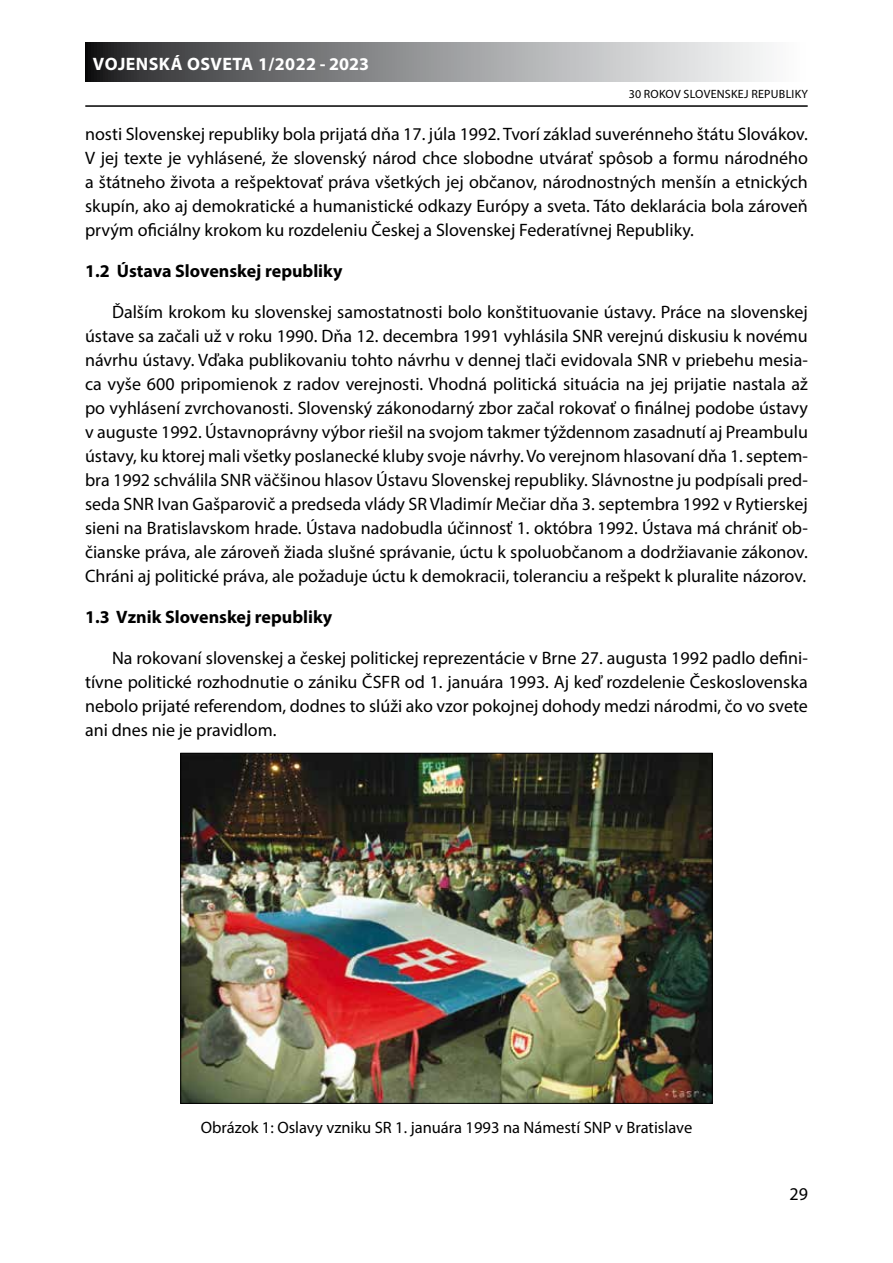
<style>
.page{position:relative;width:893px;height:1263px;background:#fff}
.page>*{position:absolute;margin:0;border:0;box-sizing:border-box;transform-origin:0 0}
.t1{font:18px/24px "Myriad Pro";color:#000;text-align:justify}
.t2{font:700 18px "Myriad Pro";color:#000}
.t3{font:700 18px "Myriad Pro";letter-spacing:.025em;color:#fff}
.t4{font:16.5px "Myriad Pro";color:#000}
.t5{font:12px "Myriad Pro";letter-spacing:.02em;color:#000}
</style>
<div class="page">
<hr style="left:85px;top:105px;width:723px;height:2px;background:#000">
<svg style="left:85px;top:43px;width:681px;height:38px;background:#919294"></svg>
<img style="left:183px;top:755px;width:527px;height:346px">
<p class="t3" style="left:93px;top:53px;width:278px">VOJENSKÁ OSVETA 1/2022 - 2023</p>
<p class="t5" style="left:629px;top:87px;width:24px">30 rokov</p>
<p class="t5" style="left:684px;top:87px;width:126px">SLOVENSKEJ REPUBLIKY</p>
<p class="t1" style="left:85px;top:122px;width:724px">nosti Slovenskej republiky bola prijatá dňa 17. júla 1992. Tvorí základ suverénneho štátu Slovákov.<br>V jej texte je vyhlásené, že slovenský národ chce slobodne utvárať spôsob a formu národného a štátneho života a rešpektovať práva všetkých jej občanov, národnostných menšín a etnických skupín, ako aj demokratické a humanistické odkazy Európy a sveta. Táto deklarácia bola zároveň prvým oficiálny krokom ku rozdeleniu Českej a Slovenskej Federatívnej Republiky.</p>
<p class="t2" style="left:85px;top:259px;width:259px">1.2 Ústava Slovenskej republiky</p>
<p class="t1" style="left:85px;top:300px;width:724px;text-indent:27px">Ďalším krokom ku slovenskej samostatnosti bolo konštituovanie ústavy. Práce na slovenskej ústave sa začali už v roku 1990. Dňa 12. decembra 1991 vyhlásila SNR verejnú diskusiu k novému návrhu ústavy. Vďaka publikovaniu tohto návrhu v dennej tlači evidovala SNR v priebehu mesia&shy;ca vyše 600 pripomienok z radov verejnosti. Vhodná politická situácia na jej prijatie nastala až po vyhlásení zvrchovanosti. Slovenský zákonodarný zbor začal rokovať o finálnej podobe ústavy v auguste 1992. Ústavnoprávny výbor riešil na svojom takmer týždennom zasadnutí aj Preambulu ústavy, ku ktorej mali všetky poslanecké kluby svoje návrhy. Vo verejnom hlasovaní dňa 1. septem&shy;bra 1992 schválila SNR väčšinou hlasov Ústavu Slovenskej republiky. Slávnostne ju podpísali pred&shy;seda SNR Ivan Gašparovič a predseda vlády SR Vladimír Mečiar dňa 3. septembra 1992 v Rytierskej sieni na Bratislavskom hrade. Ústava nadobudla účinnosť 1. októbra 1992. Ústava má chrániť ob&shy;čianske práva, ale zároveň žiada slušné správanie, úctu k spoluobčanom a dodržiavanie zákonov.<br>Chráni aj politické práva, ale požaduje úctu k demokracii, toleranciu a rešpekt k pluralite názorov.</p>
<p class="t2" style="left:85px;top:605px;width:249px">1.3 Vznik Slovenskej republiky</p>
<p class="t1" style="left:85px;top:646px;width:724px;text-indent:27px">Na rokovaní slovenskej a českej politickej reprezentácie v Brne 27. augusta 1992 padlo defini&shy;tívne politické rozhodnutie o zániku ČSFR od 1. januára 1993. Aj keď rozdelenie Československa nebolo prijaté referendom, dodnes to slúži ako vzor pokojnej dohody medzi národmi, čo vo svete ani dnes nie je pravidlom.</p>
<p class="t4" style="left:201px;top:1117px;width:493px">Obrázok 1: Oslavy vzniku SR 1. januára 1993 na Námestí SNP v Bratislave</p>
<p class="t1" style="left:789px;top:1181px;width:20px">29</p>
</div>
